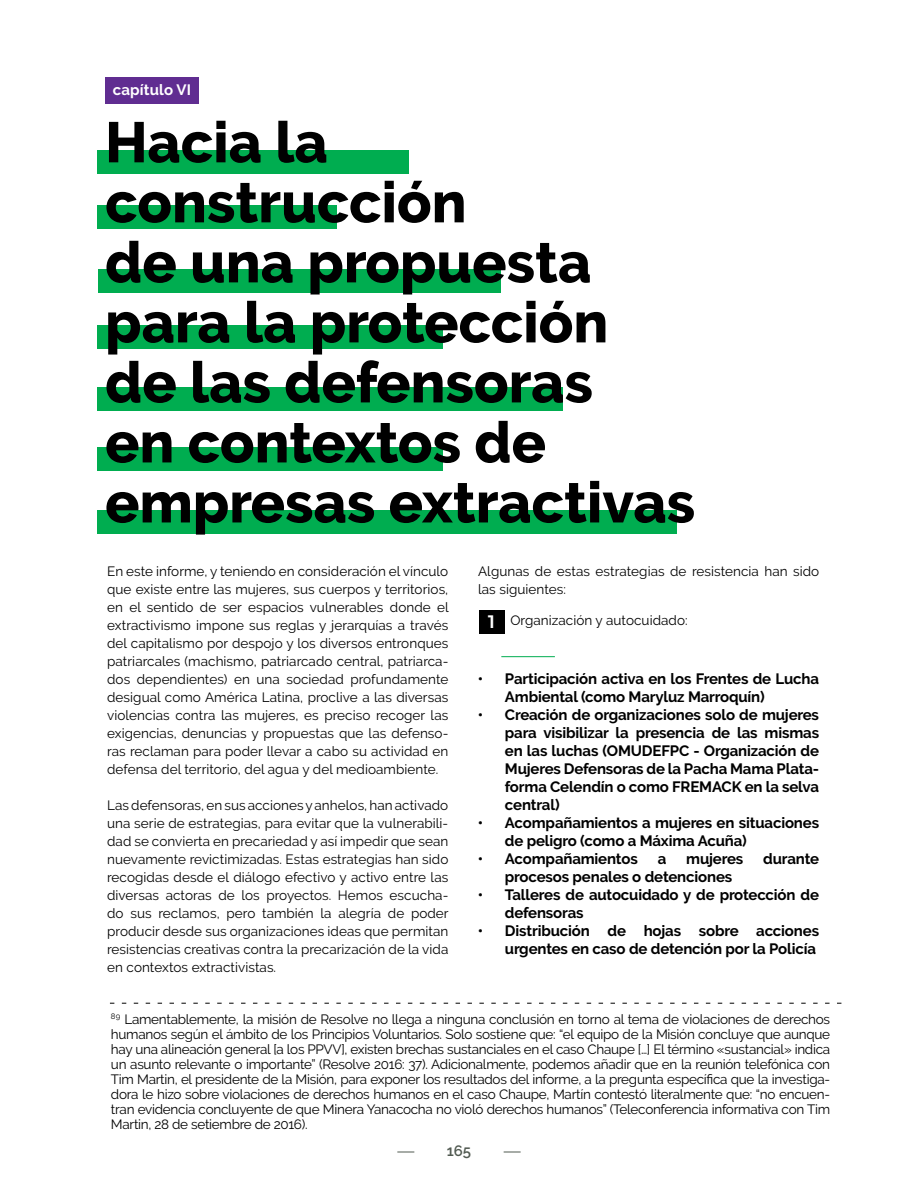
<style>
.page{position:relative;width:918px;height:1188px;background:#fff}
.page>*{position:absolute;margin:0;border:0;box-sizing:border-box;transform-origin:0 0}
.t1{font:800 57px/60px "Raleway";color:#000}
.t2{font:500 18px "Montserrat";color:#fff}
.t3{font:700 15px/18px "Raleway";letter-spacing:-.01em;color:#000}
.t4{font:700 15px "Raleway";letter-spacing:.01em;color:#fff}
.t5{font:600 15px "Raleway";color:#515a51}
.t6{font:13.5px/18px "Raleway";letter-spacing:.005em;color:#000;text-align:justify}
</style>
<div class="page">
<svg style="left:397px;top:1152px;width:17px;height:1px"></svg>
<svg style="left:504px;top:1152px;width:17px;height:1px"></svg>
<svg style="left:110px;top:1003px;width:731px;height:1px"></svg>
<div style="left:105px;top:77px;width:94px;height:26px;background:#602d91"></div>
<div style="left:98px;top:150px;width:311px;height:24px;background:#00ad50"></div>
<div style="left:98px;top:205px;width:239px;height:24px;background:#00ad50"></div>
<div style="left:98px;top:387px;width:465px;height:24px;background:#00ad50"></div>
<div style="left:98px;top:269px;width:402px;height:24px;background:#00ad50"></div>
<div style="left:98px;top:510px;width:579px;height:24px;background:#00ad50"></div>
<div style="left:98px;top:325px;width:345px;height:24px;background:#00ad50"></div>
<div style="left:98px;top:447px;width:345px;height:24px;background:#00ad50"></div>
<hr style="left:501px;top:656px;width:54px;height:1px;background:#00ad50">
<div style="left:479px;top:611px;width:26px;height:23px;background:#000"></div>
<p class="t4" style="left:113px;top:81px;width:80px">capítulo VI</p>
<h1 class="t1" style="left:105px;top:113px;width:592px">Hacia la construcción<br>de una propuesta para la protección<br>de las defensoras<br>en contextos de empresas extractivas</h1>
<p class="t6" style="left:107px;top:562px;width:343px">En este informe, y teniendo en consideración el vínculo que existe entre las mujeres, sus cuerpos y territorios, en el sentido de ser espacios vulnerables donde el extractivismo impone sus reglas y jerarquías a través del capitalismo por despojo y los diversos entronques patriarcales (machismo, patriarcado central, patriarca&shy;dos dependientes) en una sociedad profundamente desigual como América Latina, proclive a las diversas violencias contra las mujeres, es preciso recoger las exigencias, denuncias y propuestas que las defenso&shy;ras reclaman para poder llevar a cabo su actividad en defensa del territorio, del agua y del medioambiente.</p>
<p class="t6" style="left:107px;top:796px;width:343px">Las defensoras, en sus acciones y anhelos, han activado una serie de estrategias, para evitar que la vulnerabili&shy;dad se convierta en precariedad y así impedir que sean nuevamente revictimizadas. Estas estrategias han sido recogidas desde el diálogo efectivo y activo entre las diversas actoras de los proyectos. Hemos escucha&shy;do sus reclamos, pero también la alegría de poder producir desde sus organizaciones ideas que permitan resistencias creativas contra la precarización de la vida en contextos extractivistas.</p>
<p class="t6" style="left:478px;top:562px;width:343px">Algunas de estas estrategias de resistencia han sido las siguientes:</p>
<p class="t6" style="left:510px;top:611px;width:179px">Organización y autocuidado:</p>
<h2 class="t2" style="left:488px;top:608px;width:8px">1</h2>
<p class="t3" style="left:505px;top:670px;width:316px;text-indent:-27px">• Participación activa en los Frentes de Lucha<br>Ambiental (como Maryluz Marroquín)</p>
<p class="t3" style="left:505px;top:706px;width:316px;text-align:justify;text-indent:-27px">• Creación de organizaciones solo de mujeres para visibilizar la presencia de las mismas en las luchas (OMUDEFPC - Organización de Mujeres Defensoras de la Pacha Mama Plata&shy;forma Celendín o como FREMACK en la selva central)</p>
<p class="t3" style="left:505px;top:814px;width:316px;text-indent:-27px">• Acompañamientos a mujeres en situaciones de peligro (como a Máxima Acuña)</p>
<p class="t3" style="left:478px;top:850px;width:161px">• Acompañamientos</p>
<p class="t3" style="left:658px;top:850px;width:10px">a</p>
<p class="t3" style="left:686px;top:850px;width:59px">mujeres</p>
<p class="t3" style="left:763px;top:850px;width:57px">durante</p>
<p class="t3" style="left:505px;top:868px;width:229px">procesos penales o detenciones</p>
<p class="t3" style="left:505px;top:886px;width:316px;text-indent:-27px">• Talleres de autocuidado y de protección de defensoras</p>
<p class="t3" style="left:478px;top:922px;width:343px;text-align:right">• Distribución de hojas sobre acciones urgentes en caso de detención por la Policía</p>
<p class="t6" style="left:111px;top:1012px;width:721px;line-height:15px"><sup>89</sup> Lamentablemente, la misión de Resolve no llega a ninguna conclusión en torno al tema de violaciones de derechos humanos según el ámbito de los Principios Voluntarios. Solo sostiene que: “el equipo de la Misión concluye que aunque hay una alineación general [a los PPVV], existen brechas sustanciales en el caso Chaupe […] El término «sustancial» indica un asunto relevante o importante” (Resolve 2016: 37). Adicionalmente, podemos añadir que en la reunión telefónica con Tim Martin, el presidente de la Misión, para exponer los resultados del informe, a la pregunta específica que la investiga&shy;dora le hizo sobre violaciones de derechos humanos en el caso Chaupe, Martín contestó literalmente que: “no encuen&shy;tran evidencia concluyente de que Minera Yanacocha no violó derechos humanos” (Teleconferencia informativa con Tim Martin, 28 de setiembre de 2016).</p>
<p class="t5" style="left:447px;top:1143px;width:26px">165</p>
</div>
